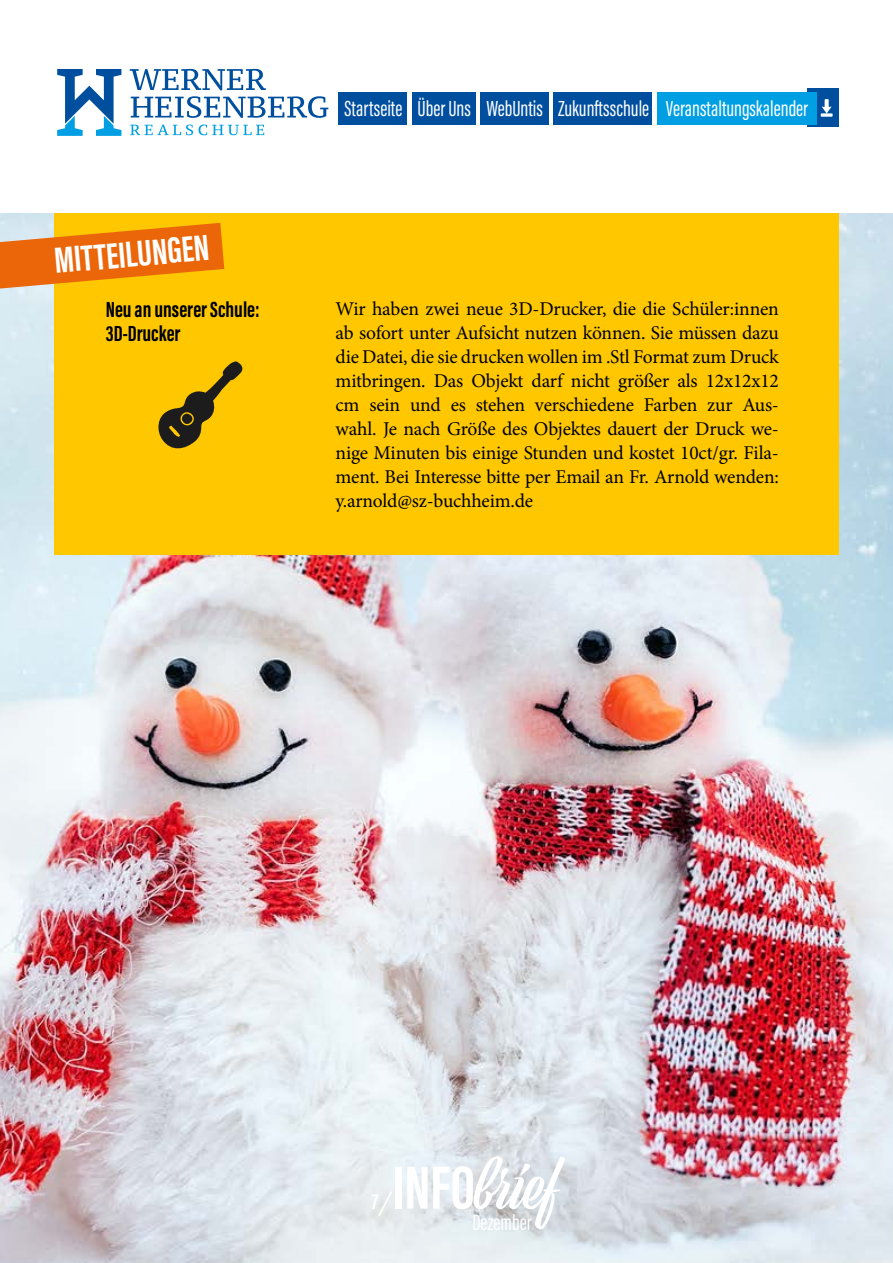
<style>
.page{position:relative;width:893px;height:1263px;background:#fff}
.page>*{position:absolute;margin:0;border:0;box-sizing:border-box;transform-origin:0 0}
.t1{font:62.7px "Viktor Script";color:#fff}
.t2{font:700 37.5px "Acumin Pro Extra Cond";color:#fff}
.t3{font:22.5px "Acumin Pro Extra Cond";color:#fff}
.t4{font:700 22.5px/24px "Acumin Pro Extra Cond";color:#000}
.t5{font:700 22.5px "Acumin Pro Extra Cond";color:#fff}
.t6{font:19.5px/24px "Minion Pro";letter-spacing:-.015em;color:#000;text-align:justify}
.s1{font-family:"Acumin Pro Extra Cond";font-weight:700}
</style>
<div class="page">
<img style="left:0;top:213px;width:893px;height:1050px">
<div style="left:54px;top:212px;width:785px;height:343px;background:#fec700"></div>
<svg style="left:0;top:223px;width:224px;height:66px"></svg>
<div style="left:0;top:0;width:893px;height:213px;background:#fff"></div>
<svg style="left:158px;top:361px;width:85px;height:88px"></svg>
<svg style="left:377px;top:1189px;width:17px;height:29px"></svg>
<svg style="left:130px;top:69px;width:136px;height:21px"></svg>
<svg style="left:131px;top:96px;width:197px;height:22px"></svg>
<svg style="left:130px;top:125px;width:63px;height:10px"></svg>
<svg style="left:199px;top:125px;width:65px;height:10px"></svg>
<svg style="left:57px;top:69px;width:64px;height:67px"></svg>
<div style="left:339px;top:92px;width:68px;height:32px;background:#004f9f"></div>
<div style="left:481px;top:92px;width:68px;height:32px;background:#004f9f"></div>
<div style="left:412px;top:92px;width:64px;height:32px;background:#004f9f"></div>
<div style="left:553px;top:92px;width:99px;height:32px;background:#004f9f"></div>
<div style="left:808px;top:89px;width:31px;height:38px;background:#004f9f"></div>
<svg style="left:821px;top:99px;width:12px;height:18px"></svg>
<div style="left:657px;top:92px;width:159px;height:32px;background:#009fe3"></div>
<h2 class="t2" style="left:52px;top:238px;width:157px;rotate:-5deg">MITTEILUNGEN</h2>
<p class="t4" style="left:106px;top:297px;width:156px">Neu an unserer Schule:<br>3D-Drucker</p>
<p class="t3" style="left:344px;top:95px;width:465px">Startseite Über Uns WebUntis Zukunftsschule Veranstaltungskalender</p>
<p class="t6" style="left:336px;top:297px;width:445px">Wir haben zwei neue 3D-Drucker, die die Schüler:innen ab sofort unter Aufsicht nutzen können. Sie müssen dazu die Datei, die sie drucken wollen im .Stl Format zum Druck mitbringen. Das Objekt darf nicht größer als 12x12x12 cm sein und es stehen verschiedene Farben zur Aus&shy;wahl. Je nach Größe des Objektes dauert der Druck we&shy;nige Minuten bis einige Stunden und kostet 10ct/gr. Fila&shy;ment. Bei Interesse bitte per Email an Fr. Arnold wenden: y.arnold@sz-buchheim.de</p>
<p class="t5" style="left:372px;top:1188px;width:8px">7</p>
<h1 class="t1" style="left:392px;top:1150px;width:167px"><span class="s1">INFO</span>brief</h1>
<p class="t3" style="left:472px;top:1209px;width:61px">Dezember</p>
</div>
